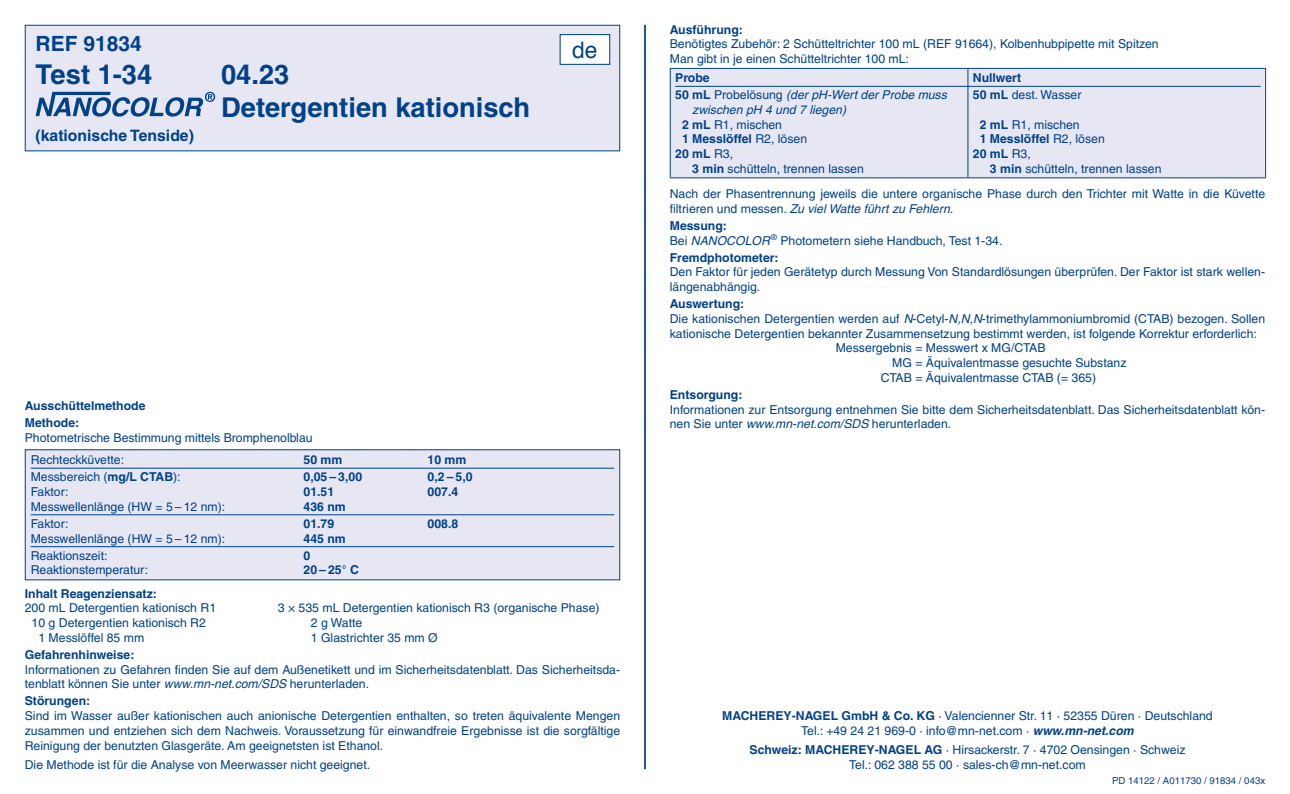
<style>
.page{position:relative;width:1290px;height:794px;background:#fff}
.page>*{position:absolute;margin:0;border:0;box-sizing:border-box;transform-origin:0 0}
.t1{font:700 27.3px/32.9px "Helvetica LT Pro";color:#004189}
.t2{font:22.75px "Helvetica";color:#004189}
.t3{font:700 21px "Helvetica LT Pro";color:#004189}
.t4{font:700 15.75px "Helvetica LT Pro";color:#004189}
.t5{font:12.25px/14.7px "Helvetica LT Pro";color:#004189}
.t6{font:700 12.25px/17.2px "Helvetica LT Pro";color:#004189}
.t7{font:italic 12.25px/17.2px "Helvetica LT Pro";color:#004189}
.t8{font:9.62px "Helvetica LT Pro";color:#004189}
.s1{font-weight:700}
.s2{font-style:italic}
.s3{font-weight:700;font-style:normal}
.s4{font-style:normal}
.s5{font-weight:400}
.s6{font-weight:700;font-style:italic}
</style>
<div class="page">
<hr style="left:644px;top:25px;width:2px;height:744px;background:#004189">
<div style="left:25px;top:25px;width:595px;height:126px;background:#e6e7f3"></div>
<svg style="left:36px;top:92px;width:179px;height:25px"></svg>
<div style="left:25px;top:25px;width:595px;height:126px;border:1px solid #004189"></div>
<div style="left:560px;top:35px;width:50px;height:29px;background:#fff"></div>
<div style="left:560px;top:34px;width:50px;height:31px;border:1px solid #004189"></div>
<div style="left:671px;top:69px;width:594px;height:108px;background:#e6e7f3"></div>
<hr style="left:670px;top:68px;width:298px;height:1px;background:#004189">
<hr style="left:670px;top:69px;width:1px;height:108px;background:#004189">
<hr style="left:968px;top:68px;width:298px;height:1px;background:#004189">
<hr style="left:967px;top:69px;width:1px;height:108px;background:#004189">
<hr style="left:1265px;top:69px;width:1px;height:108px;background:#004189">
<hr style="left:670px;top:177px;width:298px;height:1px;background:#004189">
<hr style="left:968px;top:177px;width:298px;height:1px;background:#004189">
<hr style="left:675px;top:86px;width:298px;height:1px;background:#004189">
<hr style="left:973px;top:86px;width:287px;height:1px;background:#004189">
<div style="left:25px;top:450px;width:595px;height:130px;background:#e6e7f3"></div>
<hr style="left:31px;top:468px;width:583px;height:1px;background:#004189">
<hr style="left:31px;top:514px;width:583px;height:1px;background:#004189">
<hr style="left:31px;top:546px;width:583px;height:1px;background:#004189">
<h3 class="t3" style="left:36px;top:30px;width:108px">REF 91834</h3>
<h1 class="t1" style="left:36px;top:58px;width:118px">Test 1‑34</h1>
<h1 class="t1" style="left:221px;top:58px;width:311px">04.23<br>Detergentien kationisch</h1>
<p class="t4" style="left:36px;top:125px;width:160px">(kationische Tenside)</p>
<h2 class="t2" style="left:572px;top:32px;width:27px">de</h2>
<p class="t6" style="left:25px;top:397px;width:122px">Ausschüttelmethode<br>Methode:</p>
<p class="t5" style="left:31px;top:426px;width:283px;line-height:22.1px;text-indent:-6px">Photometrische Bestimmung mittels Bromphenolblau<br>Rechteckküvette:</p>
<p class="t6" style="left:304px;top:451px;width:40px">50 mm</p>
<p class="t6" style="left:428px;top:451px;width:40px">10 mm</p>
<p class="t5" style="left:31px;top:469px;width:151px">Messbereich (<span class="s1">mg/L CTAB</span>):</p>
<p class="t6" style="left:304px;top:468px;width:60px">0,05 – 3,00</p>
<p class="t6" style="left:428px;top:468px;width:46px">0,2 – 5,0</p>
<p class="t5" style="left:31px;top:484px;width:39px">Faktor:</p>
<p class="t6" style="left:304px;top:483px;width:32px">01.51</p>
<p class="t6" style="left:428px;top:483px;width:32px">007.4</p>
<p class="t5" style="left:31px;top:499px;width:196px">Messwellenlänge (HW = 5 – 12 nm):</p>
<p class="t6" style="left:304px;top:498px;width:44px">436 nm</p>
<p class="t5" style="left:31px;top:516px;width:39px">Faktor:</p>
<p class="t6" style="left:304px;top:515px;width:32px">01.79</p>
<p class="t6" style="left:428px;top:515px;width:32px">008.8</p>
<p class="t5" style="left:31px;top:531px;width:196px">Messwellenlänge (HW = 5 – 12 nm):</p>
<p class="t6" style="left:304px;top:529px;width:44px">445 nm</p>
<p class="t5" style="left:31px;top:548px;width:78px">Reaktionszeit:</p>
<p class="t6" style="left:304px;top:547px;width:8px">0</p>
<p class="t5" style="left:31px;top:563px;width:119px">Reaktionstemperatur:</p>
<p class="t6" style="left:304px;top:561px;width:57px">20 – 25° C</p>
<p class="t6" style="left:25px;top:584px;width:134px">Inhalt Reagenziensatz:</p>
<p class="t5" style="left:25px;top:600px;width:193px">200 mL Detergentien kationisch R1</p>
<p class="t5" style="left:278px;top:600px;width:323px">3 × 535 mL Detergentien kationisch R3 (organische Phase)</p>
<p class="t5" style="left:32px;top:615px;width:176px">10 g Detergentien kationisch R2</p>
<p class="t5" style="left:311px;top:615px;width:53px">2 g Watte</p>
<p class="t5" style="left:38px;top:630px;width:107px">1 Messlöffel 85 mm</p>
<p class="t5" style="left:311px;top:630px;width:128px">1 Glastrichter 35 mm Ø</p>
<p class="t6" style="left:25px;top:646px;width:111px">Gefahrenhinweise:</p>
<p class="t5" style="left:25px;top:662px;width:597px">Informationen zu Gefahren finden Sie auf dem Außenetikett und im Sicherheitsdatenblatt. Das Sicherheitsda‑ tenblatt können Sie unter <span class="s2">www.mn-net.com/SDS</span> herunterladen.</p>
<p class="t6" style="left:25px;top:692px;width:67px">Störungen:</p>
<p class="t5" style="left:25px;top:708px;width:597px;text-align:justify">Sind im Wasser außer kationischen auch anionische Detergentien enthalten, so treten äquivalente Mengen zusammen und entziehen sich dem Nachweis. Voraussetzung für einwandfreie Ergebnisse ist die sorgfältige Reinigung der benutzten Glasgeräte. Am geeignetsten ist Ethanol.</p>
<p class="t5" style="left:25px;top:757px;width:347px">Die Methode ist für die Analyse von Meerwasser nicht geeignet.</p>
<p class="t6" style="left:670px;top:21px;width:75px">Ausführung:</p>
<p class="t5" style="left:670px;top:37px;width:490px">Benötigtes Zubehör: 2 Schütteltrichter 100 mL (REF 91664), Kolbenhubpipette mit Spitzen<br>Man gibt in je einen Schütteltrichter 100 mL:</p>
<p class="t7" style="left:675px;top:69px;width:273px"><span class="s3">Probe<br>50 mL</span> <span class="s4">Probelösung</span> (der pH-Wert der Probe muss</p>
<p class="t7" style="left:692px;top:101px;width:155px">zwischen pH 4 und 7 liegen)</p>
<p class="t5" style="left:682px;top:117px;width:102px"><span class="s1">2 mL</span> R1, mischen</p>
<p class="t6" style="left:682px;top:131px;width:127px">1 Messlöffel <span class="s5">R2, lösen</span></p>
<p class="t6" style="left:675px;top:145px;width:59px">20 mL <span class="s5">R3,</span></p>
<p class="t5" style="left:692px;top:161px;width:173px"><span class="s1">3 min</span> schütteln, trennen lassen</p>
<p class="t6" style="left:973px;top:69px;width:110px">Nullwert<br>50 mL <span class="s5">dest. Wasser</span></p>
<p class="t5" style="left:980px;top:117px;width:102px"><span class="s1">2 mL</span> R1, mischen</p>
<p class="t6" style="left:980px;top:131px;width:127px">1 Messlöffel <span class="s5">R2, lösen</span></p>
<p class="t6" style="left:973px;top:145px;width:59px">20 mL <span class="s5">R3,</span></p>
<p class="t5" style="left:990px;top:161px;width:173px"><span class="s1">3 min</span> schütteln, trennen lassen</p>
<p class="t5" style="left:670px;top:186px;width:597px">Nach der Phasentrennung jeweils die untere organische Phase durch den Trichter mit Watte in die Küvette filtrieren und messen. <span class="s2">Zu viel Watte führt zu Fehlern.</span></p>
<p class="t5" style="left:670px;top:218px;width:334px"><span class="s1">Messung:<br></span>Bei <span class="s2">NANOCOLOR</span> <sup>®</sup> Photometern siehe Handbuch, Test 1‑34.</p>
<p class="t6" style="left:670px;top:249px;width:110px">Fremdphotometer:</p>
<p class="t5" style="left:670px;top:265px;width:597px">Den Faktor für jeden Gerätetyp durch Messung Von Standardlösungen überprüfen. Der Faktor ist stark wellen‑ längenabhängig.</p>
<p class="t6" style="left:670px;top:295px;width:76px">Auswertung:</p>
<p class="t5" style="left:670px;top:311px;width:597px">Die kationischen Detergentien werden auf <span class="s2">N</span>-Cetyl-<span class="s2">N,N,N</span>-trimethylammoniumbromid (CTAB) bezogen. Sollen</p>
<p class="t5" style="left:670px;top:326px;width:589px">kationische Detergentien bekannter Zusammensetzung bestimmt werden, ist folgende Korrektur erforderlich:</p>
<p class="t5" style="left:836px;top:341px;width:211px">Messergebnis = Messwert x MG/CTAB</p>
<p class="t5" style="left:892px;top:355px;width:236px">MG = Äquivalentmasse gesuchte Substanz</p>
<p class="t5" style="left:881px;top:370px;width:217px">CTAB = Äquivalentmasse CTAB (= 365)</p>
<p class="t6" style="left:670px;top:386px;width:74px">Entsorgung:</p>
<p class="t5" style="left:670px;top:402px;width:597px">Informationen zur Entsorgung entnehmen Sie bitte dem Sicherheitsdatenblatt. Das Sicherheitsdatenblatt kön‑ nen Sie unter <span class="s2">www.mn-net.com/SDS</span> herunterladen.</p>
<p class="t5" style="left:722px;top:708px;width:492px;text-align:center"><span class="s1">MACHEREY‑NAGEL GmbH &amp; Co. KG</span> · Valencienner Str. 11 · 52355 Düren · Deutschland<br>Tel.: +49 24 21 969‑0 · info@mn-net.com · <span class="s6">www.mn-net.com</span></p>
<p class="t5" style="left:749px;top:743px;width:437px;text-align:center"><span class="s1">Schweiz: MACHEREY‑NAGEL AG</span> · Hirsackerstr. 7 · 4702 Oensingen · Schweiz<br>Tel.: 062 388 55 00 · sales-ch@mn-net.com</p>
<p class="t8" style="left:1112px;top:774px;width:155px">PD 14122 / A011730 / 91834 / 043x</p>
</div>
